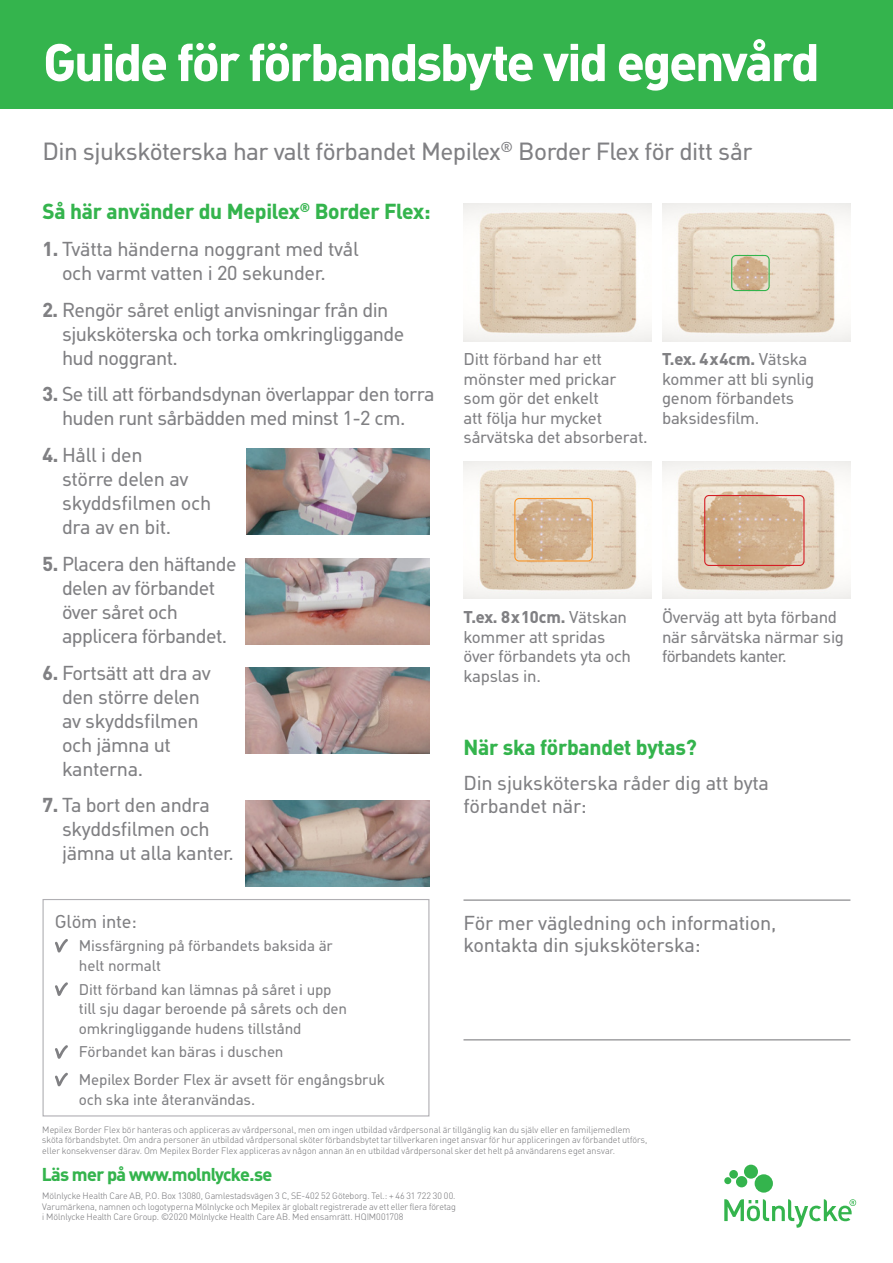
<style>
.page{position:relative;width:893px;height:1263px;background:#fff}
.page>*{position:absolute;margin:0;border:0;box-sizing:border-box;transform-origin:0 0}
.t1{font:700 51px "MHC Din";letter-spacing:-.04em;color:#fff}
.t2{font:24px "Molnlycke Din";letter-spacing:-.025em;color:#808083}
.t3{font:700 21px "Molnlycke Din";letter-spacing:-.01em;color:#34b44d}
.t4{font:19.5px/24px "Molnlycke Din";letter-spacing:-.02em;color:#808083}
.t5{font:700 18px "Molnlycke Din";letter-spacing:-.035em;color:#34b44d}
.t6{font:18px "Molnlycke Din";letter-spacing:-.01em;color:#808083}
.t7{font:16.5px/19.5px "Molnlycke Din";letter-spacing:-.015em;color:#808083}
.t8{font:15px/19.5px "Molnlycke Din";letter-spacing:-.01em;color:#808083}
.t9{font:300 9px/10.5px "MHC Din";letter-spacing:.005em;color:#808083}
.s1{font-weight:700}
</style>
<div class="page">
<div style="left:0;top:0;width:893px;height:108px;background:#34b44d"></div>
<hr style="left:463px;top:899px;width:387px;height:2px;background:#808083">
<hr style="left:463px;top:1039px;width:387px;height:1px;background:#808083">
<svg style="left:724px;top:1165px;width:132px;height:63px"></svg>
<img style="left:463px;top:204px;width:189px;height:137px">
<img style="left:463px;top:461px;width:189px;height:137px">
<img style="left:662px;top:204px;width:188px;height:137px">
<img style="left:662px;top:461px;width:188px;height:137px">
<div style="left:731px;top:255px;width:39px;height:36px;border:1px solid #34b44d;border-radius:4px"></div>
<div style="left:514px;top:498px;width:79px;height:63px;border:1px solid #f79529;border-radius:4px"></div>
<div style="left:704px;top:495px;width:100px;height:71px;border:1px solid #d41f26;border-radius:4px"></div>
<img style="left:245px;top:800px;width:184px;height:86px">
<img style="left:245px;top:667px;width:184px;height:86px">
<img style="left:245px;top:558px;width:184px;height:86px">
<img style="left:246px;top:449px;width:183px;height:86px">
<div style="left:43px;top:899px;width:386px;height:217px;border:1px solid #b0afb3"></div>
<svg style="left:55px;top:939px;width:13px;height:14px"></svg>
<svg style="left:55px;top:982px;width:13px;height:14px"></svg>
<svg style="left:55px;top:1045px;width:13px;height:14px"></svg>
<svg style="left:55px;top:1072px;width:13px;height:15px"></svg>
<p class="t1" style="left:43px;top:31px;width:778px">Guide för förbandsbyte vid egenvård</p>
<p class="t2" style="left:43px;top:137px;width:711px">Din sjuksköterska har valt förbandet Mepilex<sup>®</sup> Border Flex för ditt sår</p>
<p class="t3" style="left:43px;top:199px;width:389px">Så här använder du Mepilex<sup>®</sup> Border Flex:</p>
<p class="t4" style="left:62px;top:237px;width:298px;text-indent:-20px"><span class="s1">1.</span> Tvätta händerna noggrant med tvål och varmt vatten i 20 sekunder.</p>
<p class="t4" style="left:62px;top:298px;width:344px;text-indent:-20px"><span class="s1">2.</span> Rengör såret enligt anvisningar från din sjuksköterska och torka omkringliggande hud noggrant.</p>
<p class="t4" style="left:43px;top:382px;width:394px;text-align:center"><span class="s1">3.</span> Se till att förbandsdynan överlappar den torra huden runt sårbädden med minst 1-2 cm.</p>
<p class="t4" style="left:62px;top:443px;width:151px;text-indent:-20px"><span class="s1">4.</span> Håll i den<br>större delen av skyddsfilmen och dra av en bit.</p>
<p class="t4" style="left:62px;top:552px;width:176px;text-indent:-20px"><span class="s1">5.</span> Placera den häftande delen av förbandet över såret och applicera förbandet.</p>
<p class="t4" style="left:62px;top:661px;width:150px;text-indent:-20px"><span class="s1">6.</span> Fortsätt att dra av den större delen av skyddsfilmen och jämna ut kanterna.</p>
<p class="t4" style="left:62px;top:793px;width:173px;text-indent:-20px"><span class="s1">7.</span> Ta bort den andra skyddsfilmen och jämna ut alla kanter.</p>
<p class="t6" style="left:55px;top:910px;width:83px">Glöm inte:</p>
<p class="t8" style="left:79px;top:936px;width:255px">Missfärgning på förbandets baksida är helt normalt</p>
<p class="t8" style="left:79px;top:979px;width:270px">Ditt förband kan lämnas på såret i upp till sju dagar beroende på sårets och den omkringliggande hudens tillstånd</p>
<p class="t8" style="left:79px;top:1042px;width:206px">Förbandet kan bäras i duschen</p>
<p class="t8" style="left:79px;top:1070px;width:308px">Mepilex Border Flex är avsett för engångsbruk och ska inte återanvändas.</p>
<p class="t7" style="left:463px;top:349px;width:186px">Ditt förband har ett mönster med prickar som gör det enkelt<br>att följa hur mycket sårvätska det absorberat.</p>
<p class="t7" style="left:662px;top:349px;width:154px"><span class="s1">T.ex. 4 x 4cm.</span> Vätska kommer att bli synlig genom förbandets baksidesfilm.</p>
<p class="t7" style="left:463px;top:607px;width:169px"><span class="s1">T.ex. 8 x 10cm.</span> Vätskan kommer att spridas över förbandets yta och kapslas in.</p>
<p class="t7" style="left:662px;top:607px;width:184px">Överväg att byta förband när sårvätska närmar sig förbandets kanter.</p>
<p class="t3" style="left:463px;top:734px;width:235px">När ska förbandet bytas?</p>
<p class="t4" style="left:463px;top:772px;width:307px;line-height:22.5px">Din sjuksköterska råder dig att byta förbandet när:</p>
<p class="t4" style="left:463px;top:912px;width:314px;line-height:22.5px">För mer vägledning och information, kontakta din sjuksköterska:</p>
<p class="t9" style="left:42px;top:1124px;width:607px">Mepilex Border Flex bör hanteras och appliceras av vårdpersonal, men om ingen utbildad vårdpersonal är tillgänglig kan du själv eller en familjemedlem sköta förbandsbytet. Om andra personer än utbildad vårdpersonal sköter förbandsbytet tar tillverkaren inget ansvar för hur appliceringen av förbandet utförs, eller konsekvenser därav. Om Mepilex Border Flex appliceras av någon annan än en utbildad vårdpersonal sker det helt på användarens eget ansvar.</p>
<p class="t5" style="left:42px;top:1164px;width:232px">Läs mer på www.molnlycke.se</p>
<p class="t9" style="left:42px;top:1190px;width:415px;text-align:justify">Mölnlycke Health Care AB, P.O. Box 13080, Gamlestadsvägen 3 C, SE-402 52 Göteborg. Tel.: + 46 31 722 30 00.<br>Varumärkena, namnen och logotyperna Mölnlycke och Mepilex är globalt registrerade av ett eller flera företag i Mölnlycke Health Care Group. ©2020 Mölnlycke Health Care AB. Med ensamrätt. HQIM001708</p>
</div>
